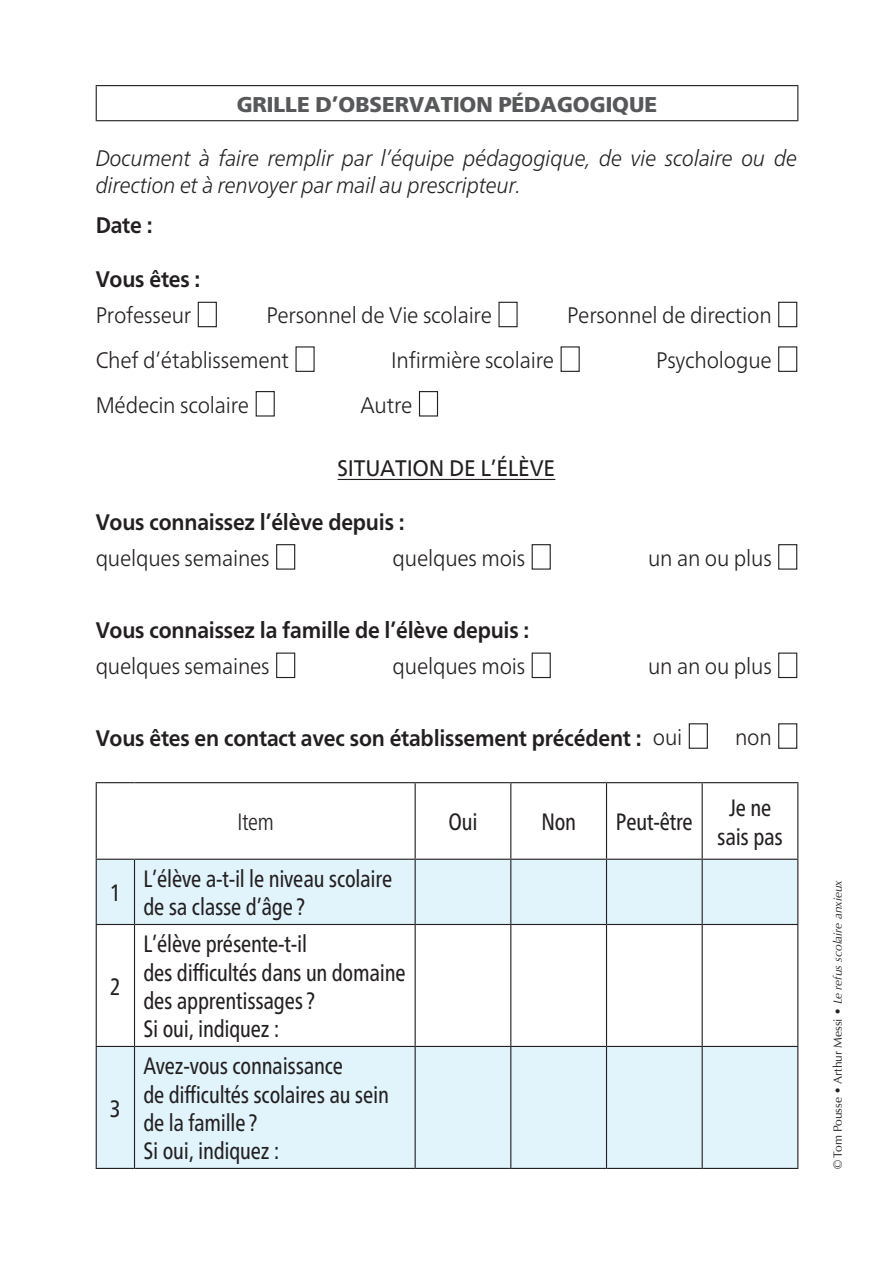
<style>
.page{position:relative;width:893px;height:1263px;background:#fff}
.page>*{position:absolute;margin:0;border:0;box-sizing:border-box;transform-origin:0 0}
.t1{font:condensed 23.7px/28.3px "Frutiger Neue LT";letter-spacing:-.01em;color:#231f20;scale:.93 1}
.t2{font:300 condensed 23.7px "Frutiger Neue LT";color:#231f20;scale:.93 1}
.t3{font:300 22.5px/44.7px "Frutiger Neue LT";letter-spacing:-.01em;color:#231f20;text-align:right;scale:.93 1}
.t4{font:700 22.5px "Frutiger Neue LT";letter-spacing:-.01em;color:#231f20;scale:.93 1}
.t5{font:italic 300 22.5px/27px "Frutiger Neue LT";letter-spacing:-.01em;color:#231f20;scale:.93 1}
.t6{font:22.5px "Frutiger Neue LT";letter-spacing:-.01em;color:#231f20;scale:.93 1}
.t7{font:900 21.3px "Frutiger Neue LT";color:#57585a}
.t8{font:12px "Optima";color:#231f20}
.s1{font-style:italic}
</style>
<div class="page">
<hr style="left:338px;top:479px;width:217px;height:1px;background:#231f20">
<hr style="left:96px;top:85px;width:702px;height:1px;background:#231f20">
<hr style="left:96px;top:86px;width:1px;height:34px;background:#231f20">
<hr style="left:797px;top:86px;width:1px;height:34px;background:#231f20">
<hr style="left:96px;top:120px;width:702px;height:1px;background:#231f20">
<svg style="left:97px;top:860px;width:700px;height:308px;fill:#e1f4fc"></svg>
<hr style="left:415px;top:783px;width:1px;height:76px;background:#231f20">
<hr style="left:510px;top:783px;width:1px;height:76px;background:#231f20">
<hr style="left:606px;top:783px;width:1px;height:76px;background:#231f20">
<hr style="left:702px;top:783px;width:1px;height:76px;background:#231f20">
<hr style="left:797px;top:783px;width:1px;height:76px;background:#231f20">
<hr style="left:134px;top:860px;width:1px;height:64px;background:#231f20">
<hr style="left:415px;top:860px;width:1px;height:64px;background:#231f20">
<hr style="left:510px;top:860px;width:1px;height:64px;background:#231f20">
<hr style="left:606px;top:860px;width:1px;height:64px;background:#231f20">
<hr style="left:702px;top:860px;width:1px;height:64px;background:#231f20">
<hr style="left:797px;top:860px;width:1px;height:64px;background:#231f20">
<hr style="left:134px;top:925px;width:1px;height:121px;background:#231f20">
<hr style="left:415px;top:925px;width:1px;height:121px;background:#231f20">
<hr style="left:510px;top:925px;width:1px;height:121px;background:#231f20">
<hr style="left:606px;top:925px;width:1px;height:121px;background:#231f20">
<hr style="left:702px;top:925px;width:1px;height:121px;background:#231f20">
<hr style="left:797px;top:925px;width:1px;height:121px;background:#231f20">
<hr style="left:134px;top:1047px;width:1px;height:121px;background:#231f20">
<hr style="left:415px;top:1047px;width:1px;height:121px;background:#231f20">
<hr style="left:510px;top:1047px;width:1px;height:121px;background:#231f20">
<hr style="left:606px;top:1047px;width:1px;height:121px;background:#231f20">
<hr style="left:702px;top:1047px;width:1px;height:121px;background:#231f20">
<hr style="left:797px;top:1047px;width:1px;height:121px;background:#231f20">
<hr style="left:96px;top:782px;width:38px;height:1px;background:#231f20">
<hr style="left:96px;top:783px;width:1px;height:76px;background:#231f20">
<hr style="left:134px;top:782px;width:281px;height:1px;background:#231f20">
<hr style="left:415px;top:782px;width:96px;height:1px;background:#231f20">
<hr style="left:511px;top:782px;width:95px;height:1px;background:#231f20">
<hr style="left:606px;top:782px;width:96px;height:1px;background:#231f20">
<hr style="left:702px;top:782px;width:96px;height:1px;background:#231f20">
<hr style="left:96px;top:859px;width:38px;height:1px;background:#231f20">
<hr style="left:96px;top:860px;width:1px;height:64px;background:#231f20">
<hr style="left:134px;top:859px;width:281px;height:1px;background:#231f20">
<hr style="left:415px;top:859px;width:96px;height:1px;background:#231f20">
<hr style="left:511px;top:859px;width:95px;height:1px;background:#231f20">
<hr style="left:606px;top:859px;width:96px;height:1px;background:#231f20">
<hr style="left:702px;top:859px;width:96px;height:1px;background:#231f20">
<hr style="left:96px;top:924px;width:38px;height:1px;background:#231f20">
<hr style="left:96px;top:925px;width:1px;height:121px;background:#231f20">
<hr style="left:134px;top:924px;width:281px;height:1px;background:#231f20">
<hr style="left:415px;top:924px;width:96px;height:1px;background:#231f20">
<hr style="left:511px;top:924px;width:95px;height:1px;background:#231f20">
<hr style="left:606px;top:924px;width:96px;height:1px;background:#231f20">
<hr style="left:702px;top:924px;width:96px;height:1px;background:#231f20">
<hr style="left:96px;top:1046px;width:38px;height:1px;background:#231f20">
<hr style="left:96px;top:1047px;width:1px;height:121px;background:#231f20">
<hr style="left:134px;top:1046px;width:281px;height:1px;background:#231f20">
<hr style="left:415px;top:1046px;width:96px;height:1px;background:#231f20">
<hr style="left:511px;top:1046px;width:95px;height:1px;background:#231f20">
<hr style="left:606px;top:1046px;width:96px;height:1px;background:#231f20">
<hr style="left:702px;top:1046px;width:96px;height:1px;background:#231f20">
<hr style="left:96px;top:1168px;width:38px;height:1px;background:#231f20">
<hr style="left:134px;top:1168px;width:281px;height:1px;background:#231f20">
<hr style="left:415px;top:1168px;width:96px;height:1px;background:#231f20">
<hr style="left:511px;top:1168px;width:95px;height:1px;background:#231f20">
<hr style="left:606px;top:1168px;width:96px;height:1px;background:#231f20">
<hr style="left:702px;top:1168px;width:96px;height:1px;background:#231f20">
<div style="left:419px;top:391px;width:19px;height:26px;border:1px solid #231f20"></div>
<div style="left:498px;top:302px;width:20px;height:25px;border:1px solid #231f20"></div>
<div style="left:778px;top:302px;width:19px;height:25px;border:1px solid #231f20"></div>
<div style="left:198px;top:302px;width:19px;height:25px;border:1px solid #231f20"></div>
<div style="left:778px;top:346px;width:19px;height:26px;border:1px solid #231f20"></div>
<div style="left:256px;top:391px;width:19px;height:26px;border:1px solid #231f20"></div>
<div style="left:276px;top:544px;width:19px;height:26px;border:1px solid #231f20"></div>
<div style="left:532px;top:544px;width:19px;height:26px;border:1px solid #231f20"></div>
<div style="left:778px;top:544px;width:19px;height:26px;border:1px solid #231f20"></div>
<div style="left:276px;top:652px;width:19px;height:26px;border:1px solid #231f20"></div>
<div style="left:532px;top:652px;width:19px;height:26px;border:1px solid #231f20"></div>
<div style="left:778px;top:652px;width:19px;height:26px;border:1px solid #231f20"></div>
<div style="left:778px;top:723px;width:19px;height:26px;border:1px solid #231f20"></div>
<div style="left:689px;top:723px;width:19px;height:26px;border:1px solid #231f20"></div>
<p class="t7" style="left:237px;top:92px;width:422px">GRILLE D’OBSERVATION PÉDAGOGIQUE</p>
<p class="t5" style="left:96px;top:145px;width:756px">Document à faire remplir par l’équipe pédagogique, de vie scolaire ou de direction et à renvoyer par mail au prescripteur.</p>
<p class="t4" style="left:96px;top:212px;width:63px">Date :</p>
<p class="t4" style="left:96px;top:266px;width:114px">Vous êtes :</p>
<p class="t3" style="left:96px;top:293px;width:104px">Professeur</p>
<p class="t3" style="left:266px;top:293px;width:244px">Personnel de Vie scolaire</p>
<p class="t3" style="left:567px;top:293px;width:221px">Personnel de direction<br>Psychologue</p>
<p class="t3" style="left:96px;top:382px;width:167px">Médecin scolaire</p>
<p class="t3" style="left:391px;top:338px;width:177px">Infirmière scolaire</p>
<p class="t3" style="left:96px;top:338px;width:209px">Chef d’établissement</p>
<p class="t3" style="left:360px;top:382px;width:58px">Autre</p>
<p class="t6" style="left:338px;top:455px;width:236px">SITUATION DE L’ÉLÈVE</p>
<p class="t4" style="left:96px;top:509px;width:334px">Vous connaissez l’élève depuis :</p>
<p class="t3" style="left:96px;top:535px;width:189px">quelques semaines</p>
<p class="t3" style="left:393px;top:535px;width:144px">quelques mois</p>
<p class="t3" style="left:648px;top:535px;width:135px">un an ou plus</p>
<p class="t4" style="left:96px;top:617px;width:468px">Vous connaissez la famille de l’élève depuis :</p>
<p class="t3" style="left:96px;top:644px;width:189px">quelques semaines</p>
<p class="t3" style="left:393px;top:644px;width:144px">quelques mois</p>
<p class="t3" style="left:648px;top:644px;width:135px">un an ou plus</p>
<p class="t4" style="left:96px;top:725px;width:589px">Vous êtes en contact avec son établissement précédent :</p>
<p class="t3" style="left:653px;top:715px;width:33px">oui</p>
<p class="t3" style="left:735px;top:715px;width:41px">non</p>
<p class="t1" style="left:110px;top:879px;width:13px">1</p>
<p class="t1" style="left:110px;top:972px;width:13px">2</p>
<p class="t1" style="left:110px;top:1094px;width:13px">3</p>
<p class="t2" style="left:238px;top:808px;width:40px">Item</p>
<p class="t1" style="left:448px;top:808px;width:33px">Oui</p>
<p class="t1" style="left:541px;top:808px;width:39px">Non</p>
<p class="t1" style="left:616px;top:808px;width:84px">Peut-être</p>
<p class="t1" style="left:143px;top:864px;width:269px">L’élève a-t-il le niveau scolaire de sa classe d’âge?</p>
<p class="t1" style="left:143px;top:930px;width:283px">L’élève présente-t-il<br>des difficultés dans un domaine des apprentissages?<br>Si oui, indiquez :</p>
<p class="t1" style="left:143px;top:1052px;width:265px">Avez-vous connaissance<br>de difficultés scolaires au sein de la famille?<br>Si oui, indiquez :</p>
<p class="t1" style="left:717px;top:794px;width:72px;text-align:center">Je ne sais pas</p>
<p class="t8" style="left:831px;top:1169px;width:290px;rotate:-90deg">© Tom Pousse • Arthur Messi • <span class="s1">Le refus scolaire anxieux</span></p>
</div>
